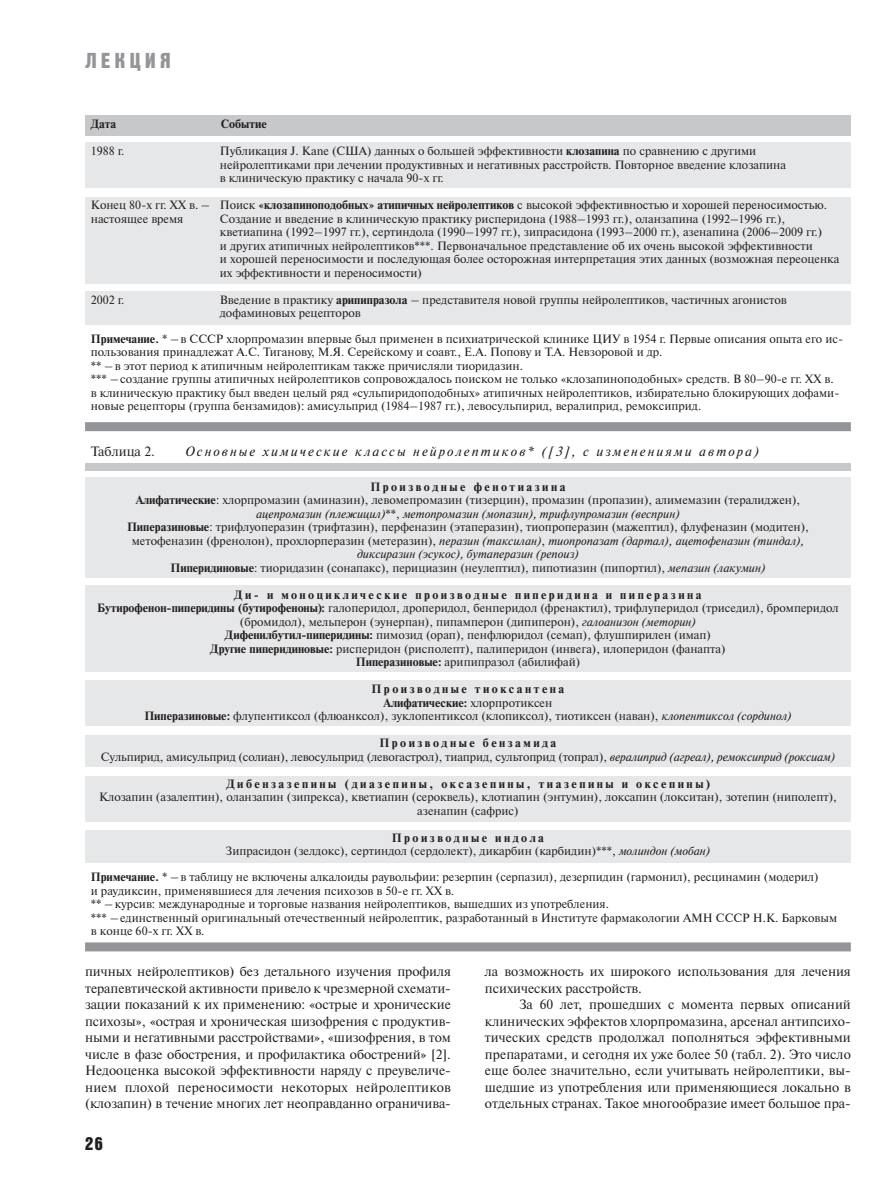
<style>
.page{position:relative;width:893px;height:1190px;background:#fff}
.page>*{position:absolute;margin:0;border:0;box-sizing:border-box;transform-origin:0 0}
.t1{font:21px "Bastion Kontrast";letter-spacing:.21em;color:#939598}
.t2{font:18px "Bastion Kontrast";color:#231f20}
.t3{font:13.5px/16.5px "Newton C";letter-spacing:-.005em;color:#231f20;text-align:justify}
.t4{font:italic 13.5px "Newton C";letter-spacing:.15em;color:#231f20}
.t5{font:12px/13.5px "Newton C";color:#231f20}
.t6{font:700 12px "Newton C";letter-spacing:.205em;color:#231f20}
.t7{font:700 12px "Newton C";color:#231f20}
.s1{font-weight:700}
.s2{font-style:italic}
</style>
<div class="page">
<div style="left:85px;top:115px;width:765px;height:21px;background:#c6c8ca"></div>
<div style="left:85px;top:142px;width:765px;height:46px;background:#e6e7e8"></div>
<div style="left:85px;top:422px;width:765px;height:9px;background:#939598"></div>
<div style="left:85px;top:197px;width:765px;height:86px;background:#e6e7e8"></div>
<div style="left:85px;top:291px;width:765px;height:33px;background:#e6e7e8"></div>
<div style="left:85px;top:463px;width:765px;height:8px;background:#c6c8ca"></div>
<div style="left:85px;top:477px;width:765px;height:101px;background:#e6e7e8"></div>
<div style="left:85px;top:942px;width:765px;height:9px;background:#939598"></div>
<div style="left:85px;top:585px;width:765px;height:87px;background:#e6e7e8"></div>
<div style="left:85px;top:680px;width:765px;height:46px;background:#e6e7e8"></div>
<div style="left:85px;top:735px;width:765px;height:32px;background:#e6e7e8"></div>
<div style="left:85px;top:775px;width:765px;height:46px;background:#e6e7e8"></div>
<div style="left:85px;top:830px;width:765px;height:33px;background:#e6e7e8"></div>
<h1 class="t1" style="left:85px;top:53px;width:87px">ЛЕКЦИЯ</h1>
<p class="t6" style="left:91px;top:119px;width:27px">Дата</p>
<p class="t7" style="left:221px;top:119px;width:47px">Событие</p>
<p class="t5" style="left:91px;top:146px;width:35px">1988 г.</p>
<p class="t5" style="left:91px;top:200px;width:120px">Конец 80-х гг. XX в. – настоящее время</p>
<p class="t5" style="left:91px;top:294px;width:35px">2002 г.</p>
<p class="t5" style="left:220px;top:146px;width:567px">Публикация J. Kane (США) данных о большей эффективности <span class="s1">клозапина</span> по сравнению с другими нейролептиками при лечении продуктивных и негативных расстройств. Повторное введение клозапина в клиническую практику с начала 90-х гг.</p>
<p class="t5" style="left:220px;top:200px;width:621px">Поиск <span class="s1">«клозапиноподобных» атипичных нейролептиков</span> с высокой эффективностью и хорошей переносимостью.<br>Создание и введение в клиническую практику рисперидона (1988–1993 гг.), оланзапина (1992–1996 гг.), кветиапина (1992–1997 гг.), сертиндола (1990–1997 гг.), зипрасидона (1993–2000 гг.), азенапина (2006–2009 гг.)<br>и других атипичных нейролептиков***. Первоначальное представление об их очень высокой эффективности<br>и хорошей переносимости и последующая более осторожная интерпретация этих данных (возможная переоценка их эффективности и переносимости)</p>
<p class="t5" style="left:220px;top:294px;width:568px">Введение в практику <span class="s1">арипипразола</span> – представителя новой группы нейролептиков, частичных агонистов дофаминовых рецепторов</p>
<p class="t5" style="left:91px;top:333px;width:753px"><span class="s1">Примечание.</span> * – в СССР хлорпромазин впервые был применен в психиатрической клинике ЦИУ в 1954 г. Первые описания опыта его ис&shy;пользования принадлежат А.С. Тиганову, М.Я. Серейскому и соавт., Е.А. Попову и Т.А. Невзоровой и др.<br>** – в этот период к атипичным нейролептикам также причисляли тиоридазин.<br>*** – создание группы атипичных нейролептиков сопровождалось поиском не только «клозапиноподобных» средств. В 80–90-е гг. XX в.<br>в клиническую практику был введен целый ряд «сульпиридоподобных» атипичных нейролептиков, избирательно блокирующих дофами&shy;новые рецепторы (группа бензамидов): амисульприд (1984–1987 гг.), левосульпирид, вералиприд, ремоксиприд.</p>
<p class="t3" style="left:91px;top:444px;width:66px">Таблица 2.</p>
<p class="t4" style="left:186px;top:446px;width:575px">Основные химические классы нейролептиков* ([3], с изменениями автора)</p>
<p class="t5" style="left:127px;top:481px;width:683px;text-align:center"><span class="s1">Производные фенотиазина<br>Алифатические</span>: хлорпромазин (аминазин), левомепромазин (тизерцин), промазин (пропазин), алимемазин (тералиджен), <span class="s2">ацепромазин (плежицил)</span>**, <span class="s2">метопромазин (мопазин), трифлупромазин (весприн)<br></span><span class="s1">Пиперазиновые</span>: трифлуоперазин (трифтазин), перфеназин (этаперазин), тиопроперазин (мажептил), флуфеназин (модитен), метофеназин (френолон), прохлорперазин (метеразин), <span class="s2">перазин (таксилан)</span>, <span class="s2">тиопропазат (дартал), ацетофеназин (тиндал), диксиразин (эсукос), бутаперазин (репоиз)<br></span><span class="s1">Пиперидиновые</span>: тиоридазин (сонапакс), перициазин (неулептил), пипотиазин (пипортил), <span class="s2">мепазин (лакумин)</span></p>
<p class="t5" style="left:97px;top:589px;width:743px;text-align:center"><span class="s1">Ди- и моноциклические производные пиперидина и пиперазина<br>Бутирофенон-пиперидины (бутирофеноны):</span> галоперидол, дроперидол, бенперидол (френактил), трифлуперидол (триседил), бромперидол (бромидол), мельперон (эунерпан), пипамперон (дипиперон), <span class="s2">галоанизон (меторин)<br></span><span class="s1">Дифенилбутил-пиперидины:</span> пимозид (орап), пенфлюридол (семап), флушпирилен (имап)<br><span class="s1">Другие пиперидиновые:</span> рисперидон (рисполепт), палиперидон (инвега), илоперидон (фанапта)<br><span class="s1">Пиперазиновые:</span> арипипразол (абилифай)</p>
<p class="t5" style="left:144px;top:683px;width:648px;text-align:center"><span class="s1">Производные тиоксантена<br>Алифатические:</span> хлорпротиксен<br><span class="s1">Пиперазиновые:</span> флупентиксол (флюанксол), зуклопентиксол (клопиксол), тиотиксен (наван), <span class="s2">клопентиксол (сординол)</span></p>
<p class="t5" style="left:101px;top:737px;width:735px;text-align:center"><span class="s1">Производные бензамида<br></span>Сульпирид, амисульприд (солиан), левосульприд (левогастрол), тиаприд, сультоприд (топрал), <span class="s2">вералиприд (агреал), ремоксиприд (роксиам)</span></p>
<p class="t6" style="left:226px;top:779px;width:484px">Дибензазепины (диазепины, оксазепины, тиазепины и оксепины)</p>
<p class="t5" style="left:99px;top:791px;width:739px;text-align:center">Клозапин (азалептин), оланзапин (зипрекса), кветиапин (сероквель), клотиапин (энтумин), локсапин (локситан), зотепин (ниполепт), азенапин (сафрис)</p>
<p class="t5" style="left:225px;top:832px;width:486px;text-align:center"><span class="s1">Производные индола<br></span>Зипрасидон (зелдокс), сертиндол (сердолект), дикарбин (карбидин)***, <span class="s2">молиндон (мобан)</span></p>
<p class="t5" style="left:91px;top:871px;width:747px"><span class="s1">Примечание.</span> * – в таблицу не включены алкалоиды раувольфии: резерпин (серпазил), дезерпидин (гармонил), ресцинамин (модерил)<br>и раудиксин, применявшиеся для лечения психозов в 50-е гг. XX в.<br>** – курсив: международные и торговые названия нейролептиков, вышедших из употребления.<br>*** – единственный оригинальный отечественный нейролептик, разработанный в Институте фармакологии АМН СССР Н.К. Барковым в конце 60-х гг. XX в.</p>
<p class="t3" style="left:85px;top:964px;width:367px">пичных нейролептиков) без детального изучения профиля терапевтической активности привело к чрезмерной схемати&shy;зации показаний к их применению: «острые и хронические психозы», «острая и хроническая шизофрения с продуктив&shy;ными и негативными расстройствами», «шизофрения, в том числе в фазе обострения, и профилактика обострений» [2].<br>Недооценка высокой эффективности наряду с преувеличе&shy;нием плохой переносимости некоторых нейролептиков (клозапин) в течение многих лет неоправданно ограничива-</p>
<p class="t3" style="left:485px;top:964px;width:367px">ла возможность их широкого использования для лечения психических расстройств.</p>
<p class="t3" style="left:485px;top:997px;width:367px;text-indent:34px">За 60 лет, прошедших с момента первых описаний клинических эффектов хлорпромазина, арсенал антипсихо&shy;тических средств продолжал пополняться эффективными препаратами, и сегодня их уже более 50 (табл. 2). Это число еще более значительно, если учитывать нейролептики, вы&shy;шедшие из употребления или применяющиеся локально в отдельных странах. Такое многообразие имеет большое пра-</p>
<h2 class="t2" style="left:85px;top:1137px;width:19px">26</h2>
</div>
